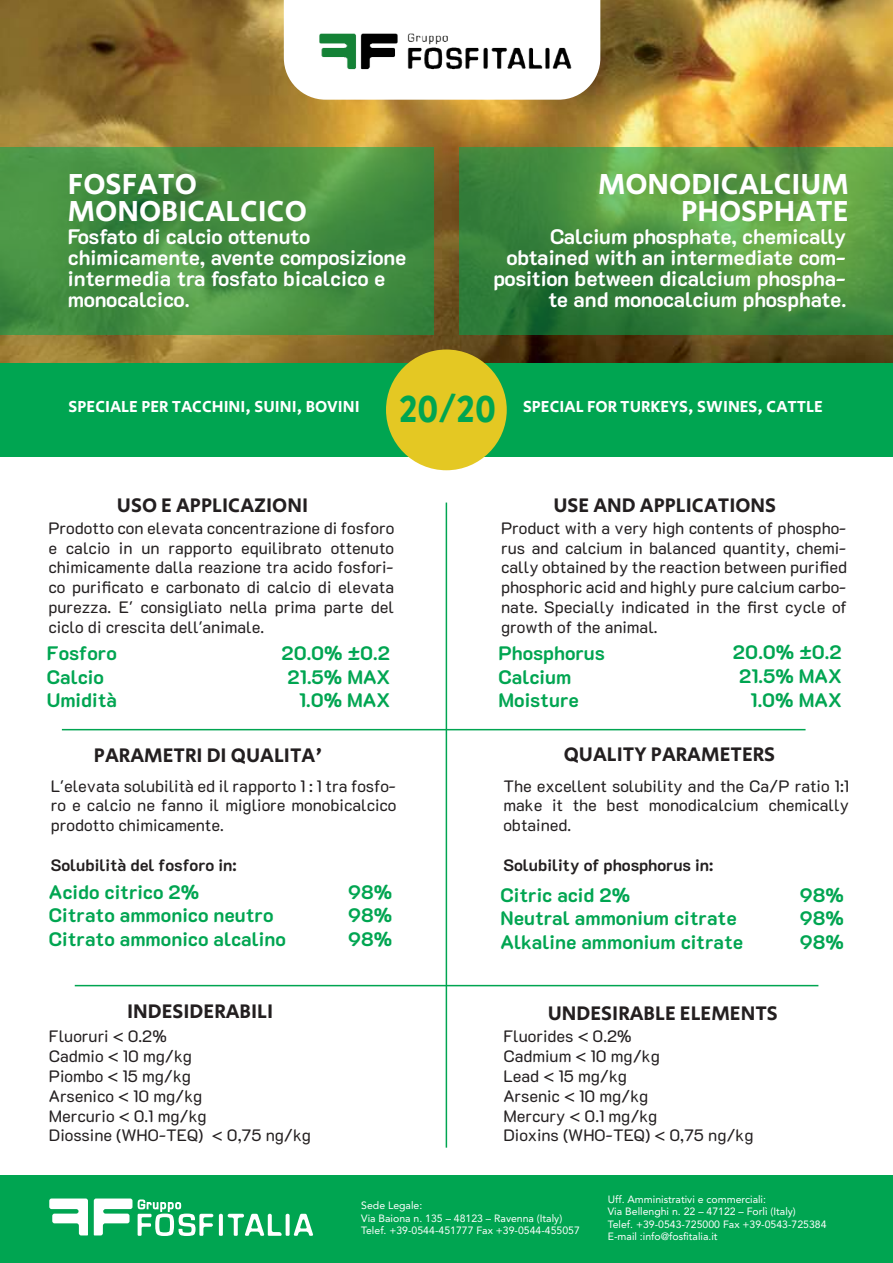
<style>
.page{position:relative;width:893px;height:1263px;background:#fff}
.page>*{position:absolute;margin:0;border:0;box-sizing:border-box;transform-origin:0 0}
.t1{font:39px "Secular One";color:#00a551;scale:.92 1}
.t2{font:30px/27px "Secular One";color:#fff}
.t3{font:700 21px/21px "K2 D";color:#fff;text-align:right}
.t4{font:20.4px "Secular One";color:#231f20}
.t5{font:700 19.5px/23.4px "K2 D";color:#00a551}
.t6{font:16.5px/19.8px "K2 D";letter-spacing:-.005em;color:#231f20;text-align:justify}
.t7{font:16.5px "Secular One";color:#fff}
.t8{font:700 16.5px "K2 D";letter-spacing:-.005em;color:#231f20}
.t9{font:10.5px/12.6px "Avenir LT Std";color:#fff}
</style>
<div class="page">
<img style="left:0;top:0;width:893px;height:363px">
<svg style="left:284px;top:0;width:316px;height:100px"></svg>
<img style="left:313px;top:18px;width:267px;height:64px">
<svg style="left:0;top:147px;width:434px;height:187px;background:#458e41"></svg>
<svg style="left:459px;top:147px;width:434px;height:187px;background:#4a9040"></svg>
<div style="left:0;top:363px;width:434px;height:94px;background:#00a551"></div>
<div style="left:459px;top:363px;width:434px;height:94px;background:#00a551"></div>
<div style="left:386px;top:349px;width:121px;height:121px;background:#e4c823;border-radius:50%"></div>
<div style="left:0;top:1175px;width:893px;height:88px;background:#00a551"></div>
<svg style="left:49px;top:1198px;width:39px;height:37px"></svg>
<svg style="left:219px;top:1214px;width:94px;height:22px"></svg>
<svg style="left:94px;top:1198px;width:119px;height:38px"></svg>
<hr style="left:446px;top:502px;width:1px;height:646px;background:#00a551">
<hr style="left:62px;top:729px;width:743px;height:1px;background:#00a551">
<hr style="left:75px;top:985px;width:743px;height:1px;background:#00a551">
<h2 class="t2" style="left:68px;top:172px;width:241px">FOSFATO<br>MONOBICALCICO</h2>
<h2 class="t2" style="left:598px;top:172px;width:252px;text-align:right">MONODICALCIUM<br>PHOSPHATE</h2>
<p class="t3" style="left:68px;top:227px;width:340px;text-align:left">Fosfato di calcio ottenuto chimicamente, avente composizione intermedia tra fosfato bicalcico e monocalcico.</p>
<p class="t3" style="left:493px;top:227px;width:354px">Calcium phosphate, chemically obtained with an intermediate com&shy;position between dicalcium phospha&shy;te and monocalcium phosphate.</p>
<h1 class="t1" style="left:399px;top:382px;width:107px">20/20</h1>
<p class="t7" style="left:69px;top:395px;width:293px">SPECIALE PER TACCHINI, SUINI, BOVINI</p>
<p class="t7" style="left:523px;top:395px;width:302px">SPECIAL FOR TURKEYS, SWINES, CATTLE</p>
<p class="t4" style="left:117px;top:491px;width:193px">USO E APPLICAZIONI</p>
<p class="t4" style="left:553px;top:491px;width:224px">USE AND APPLICATIONS</p>
<p class="t6" style="left:48px;top:518px;width:347px">Prodotto con elevata concentrazione di fosforo e calcio in un rapporto equilibrato ottenuto chimicamente dalla reazione tra acido fosfori&shy;co purificato e carbonato di calcio di elevata purezza. E' consigliato nella prima parte del ciclo di crescita dell'animale.</p>
<p class="t6" style="left:501px;top:518px;width:348px">Product with a very high contents of phospho&shy;rus and calcium in balanced quantity, chemi&shy;cally obtained by the reaction between purified phosphoric acid and highly pure calcium carbo&shy;nate. Specially indicated in the first cycle of growth of the animal.</p>
<p class="t5" style="left:281px;top:642px;width:110px;text-align:right">20.0% ±0.2<br>21.5% MAX<br>1.0% MAX</p>
<p class="t5" style="left:498px;top:642px;width:108px">Phosphorus<br>Calcium<br>Moisture</p>
<p class="t5" style="left:733px;top:640px;width:110px">20.0% ±0.2</p>
<p class="t5" style="left:47px;top:642px;width:72px">Fosforo<br>Calcio<br>Umidità</p>
<p class="t5" style="left:739px;top:665px;width:104px;text-align:center">21.5% MAX<br>1.0% MAX</p>
<p class="t4" style="left:94px;top:741px;width:230px">PARAMETRI DI QUALITA'</p>
<p class="t6" style="left:51px;top:776px;width:347px">L'elevata solubilità ed il rapporto 1 : 1 tra fosfo&shy;ro e calcio ne fanno il migliore monobicalcico prodotto chimicamente.</p>
<p class="t8" style="left:51px;top:855px;width:187px">Solubilità del fosforo in:</p>
<p class="t4" style="left:564px;top:740px;width:213px">QUALITY PARAMETERS</p>
<p class="t6" style="left:503px;top:776px;width:347px">The excellent solubility and the Ca/P ratio 1:1 make it the best monodicalcium chemically obtained.</p>
<p class="t8" style="left:503px;top:855px;width:211px">Solubility of phosphorus in:</p>
<p class="t5" style="left:49px;top:880px;width:239px">Acido citrico 2%<br>Citrato ammonico neutro<br>Citrato ammonico alcalino</p>
<p class="t4" style="left:127px;top:997px;width:148px">INDESIDERABILI</p>
<p class="t5" style="left:348px;top:880px;width:45px;text-align:justify">98% 98% 98%</p>
<p class="t5" style="left:501px;top:883px;width:244px">Citric acid 2%<br>Neutral ammonium citrate<br>Alkaline ammonium citrate</p>
<p class="t5" style="left:800px;top:883px;width:45px;text-align:justify">98% 98% 98%</p>
<p class="t4" style="left:548px;top:999px;width:232px">UNDESIRABLE ELEMENTS</p>
<p class="t6" style="left:49px;top:1027px;width:264px;text-align:left">Fluoruri &lt; 0.2%<br>Cadmio &lt; 10 mg/kg<br>Piombo &lt; 15 mg/kg<br>Arsenico &lt; 10 mg/kg<br>Mercurio &lt; 0.1 mg/kg<br>Diossine (WHO-TEQ) &lt; 0,75 ng/kg</p>
<p class="t6" style="left:503px;top:1027px;width:252px;text-align:left">Fluorides &lt; 0.2%<br>Cadmium &lt; 10 mg/kg<br>Lead &lt; 15 mg/kg<br>Arsenic &lt; 10 mg/kg<br>Mercury &lt; 0.1 mg/kg<br>Dioxins (WHO-TEQ) &lt; 0,75 ng/kg</p>
<p class="t9" style="left:361px;top:1199px;width:220px">Sede Legale:<br>Via Baiona n. 135 – 48123 – Ravenna (Italy)<br>Telef. +39-0544-451777 Fax +39-0544-455057</p>
<p class="t9" style="left:608px;top:1193px;width:220px">Uff. Amministrativi e commerciali:<br>Via Bellenghi n. 22 – 47122 – Forlì (Italy)<br>Telef. +39-0543-725000 Fax +39-0543-725384<br>E-mail :info@fosfitalia.it</p>
</div>
